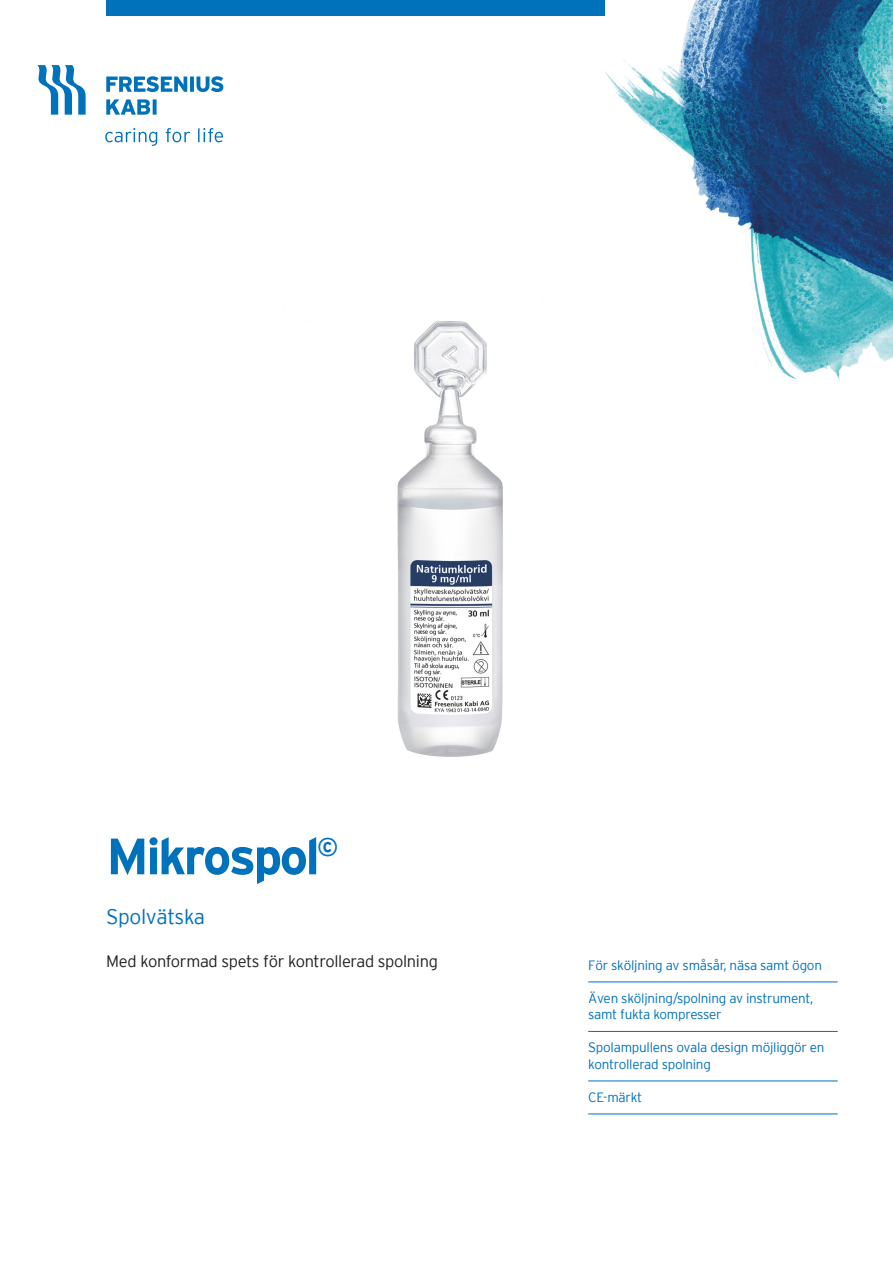
<style>
.page{position:relative;width:893px;height:1263px;background:#fff}
.page>*{position:absolute;margin:0;border:0;box-sizing:border-box;transform-origin:0 0}
.t1{font:700 51px "Interstate FRESENIUS Bold";letter-spacing:-.05em;color:#0071bb}
.t2{font:300 21px "Interstate FRESENIUS Light";letter-spacing:-.02em;color:#0071bb}
.t3{font:300 16.5px "Interstate FRESENIUS Light";letter-spacing:-.02em;color:#231f20}
.t4{font:300 13.5px/16.5px "Interstate FRESENIUS Light";letter-spacing:-.02em;color:#0071bb}
</style>
<div class="page">
<img style="left:605px;top:0;width:288px;height:381px">
<hr style="left:588px;top:982px;width:250px;height:1px;background:#0071bb">
<hr style="left:588px;top:1031px;width:250px;height:1px;background:#0071bb">
<hr style="left:588px;top:1081px;width:250px;height:1px;background:#0071bb">
<hr style="left:588px;top:1114px;width:250px;height:1px;background:#0071bb">
<svg style="left:38px;top:65px;width:48px;height:50px"></svg>
<svg style="left:106px;top:99px;width:51px;height:16px"></svg>
<svg style="left:106px;top:76px;width:117px;height:16px"></svg>
<svg style="left:105px;top:128px;width:118px;height:18px"></svg>
<div style="left:106px;top:0;width:499px;height:15px;background:#0071bb"></div>
<img style="left:397px;top:291px;width:214px;height:466px">
<p class="t1" style="left:106px;top:828px;width:234px">Mikrospol<sup>©</sup></p>
<p class="t2" style="left:106px;top:904px;width:100px">Spolvätska</p>
<p class="t3" style="left:106px;top:952px;width:333px">Med konformad spets för kontrollerad spolning</p>
<p class="t4" style="left:588px;top:957px;width:235px">För sköljning av småsår, näsa samt ögon</p>
<p class="t4" style="left:588px;top:990px;width:227px">Även sköljning/spolning av instrument, samt fukta kompresser</p>
<p class="t4" style="left:588px;top:1039px;width:238px">Spolampullens ovala design möjliggör en kontrollerad spolning</p>
<p class="t4" style="left:588px;top:1089px;width:55px">CE-märkt</p>
</div>
